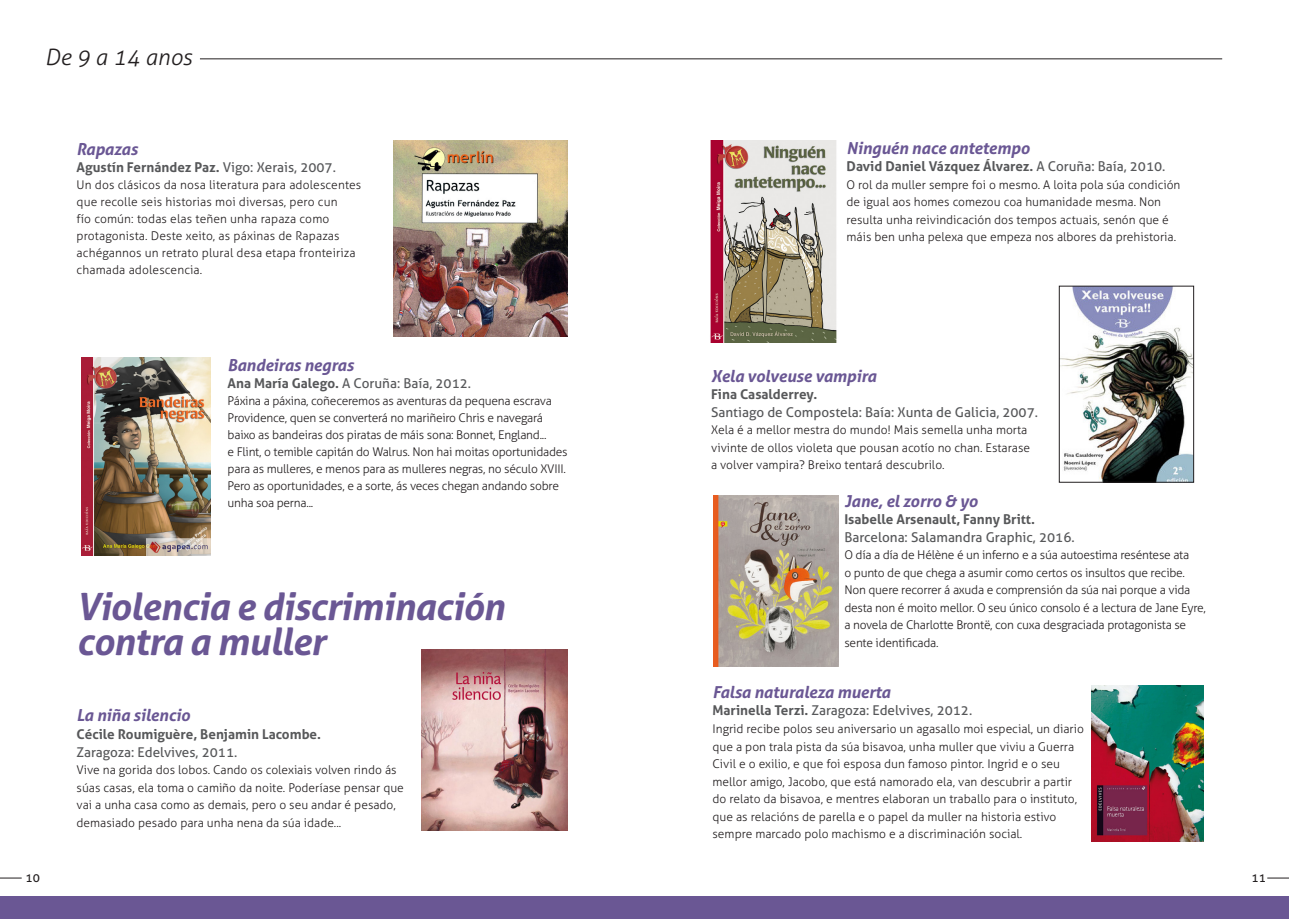
<style>
.page{position:relative;width:1289px;height:919px;background:#fff}
.page>*{position:absolute;margin:0;border:0;box-sizing:border-box;transform-origin:0 0}
.t1{font:italic 700 37.5px/34.5px "Aller";letter-spacing:-.02em;color:#6a5794}
.t2{font:italic 300 22.5px "Aller";color:#231f20}
.t3{font:italic 700 16.5px "Aller";letter-spacing:-.01em;color:#6a5794}
.t4{font:13.5px/17.5px "Aller";color:#57585a}
.t5{font:700 13.5px/17.5px "Aller";color:#57585a}
.t6{font:300 12px/17.5px "Aller";color:#231f20}
.t7{font:300 12px/17px "Aller";letter-spacing:-.02em;color:#231f20}
.t8{font:12px "Aller";color:#231f20}
.s1{font-weight:400}
.s2{font-weight:700}
</style>
<div class="page">
<svg style="left:0;top:877px;width:22px;height:1px"></svg>
<svg style="left:1267px;top:877px;width:21px;height:1px"></svg>
<div style="left:0;top:896px;width:1288px;height:22px;background:#6a5794"></div>
<hr style="left:200px;top:59px;width:1022px;height:1px;background:#231f20">
<img style="left:394px;top:140px;width:174px;height:196px">
<img style="left:82px;top:357px;width:129px;height:198px">
<img style="left:421px;top:649px;width:147px;height:181px">
<img style="left:710px;top:140px;width:127px;height:202px">
<img style="left:1061px;top:288px;width:130px;height:192px">
<div style="left:1059px;top:286px;width:134px;height:196px;border:1px solid #231f20"></div>
<img style="left:713px;top:495px;width:125px;height:171px">
<img style="left:1091px;top:685px;width:112px;height:156px">
<p class="t2" style="left:45px;top:43px;width:149px">De 9 a 14 anos</p>
<p class="t3" style="left:77px;top:139px;width:63px">Rapazas</p>
<p class="t5" style="left:77px;top:158px;width:261px">Agustín Fernández Paz. <span class="s1">Vigo: Xerais, 2007.</span></p>
<p class="t6" style="left:77px;top:176px;width:286px;line-height:17px">Un dos clásicos da nosa literatura para adolescentes que recolle seis historias moi diversas, pero cun<br>fío común: todas elas teñen unha rapaza como protagonista. Deste xeito, as páxinas de Rapazas achégannos un retrato plural desa etapa fronteiriza chamada adolescencia.</p>
<p class="t3" style="left:227px;top:355px;width:128px">Bandeiras negras</p>
<p class="t4" style="left:227px;top:375px;width:245px"><span class="s2">Ana María Galego.</span> A Coruña: Baía, 2012.</p>
<p class="t7" style="left:227px;top:392px;width:341px">Páxina a páxina, coñeceremos as aventuras da pequena escrava Providence, quen se converterá no mariñeiro Chris e navegará baixo as bandeiras dos piratas de máis sona: Bonnet, England...<br>e Flint, o temible capitán do Walrus. Non hai moitas oportunidades para as mulleres, e menos para as mulleres negras, no século XVIII.<br>Pero as oportunidades, e a sorte, ás veces chegan andando sobre unha soa perna...</p>
<p class="t1" style="left:77px;top:589px;width:430px">Violencia e discriminación contra a muller</p>
<p class="t3" style="left:77px;top:705px;width:115px">La niña silencio</p>
<p class="t5" style="left:77px;top:725px;width:246px">Cécile Roumiguère, Benjamin Lacombe.<br><span class="s1">Zaragoza: Edelvives, 2011.</span></p>
<p class="t6" style="left:77px;top:761px;width:329px">Vive na gorida dos lobos. Cando os colexiais volven rindo ás súas casas, ela toma o camiño da noite. Poderíase pensar que vai a unha casa como as demais, pero o seu andar é pesado, demasiado pesado para unha nena da súa idade...</p>
<p class="t3" style="left:846px;top:137px;width:184px">Ninguén nace antetempo</p>
<p class="t5" style="left:846px;top:157px;width:320px">David Daniel Vázquez Álvarez. <span class="s1">A Coruña: Baía, 2010.</span></p>
<p class="t6" style="left:846px;top:176px;width:335px">O rol da muller sempre foi o mesmo. A loita pola súa condición de igual aos homes comezou coa humanidade mesma. Non resulta unha reivindicación dos tempos actuais, senón que é máis ben unha pelexa que empeza nos albores da prehistoria.</p>
<p class="t3" style="left:711px;top:365px;width:167px">Xela volveuse vampira</p>
<p class="t4" style="left:711px;top:385px;width:328px"><span class="s2">Fina Casalderrey.<br></span>Santiago de Compostela: Baía: Xunta de Galicia, 2007.</p>
<p class="t6" style="left:711px;top:421px;width:320px">Xela é a mellor mestra do mundo! Mais semella unha morta vivinte de ollos violeta que pousan acotío no chan. Estarase a volver vampira? Breixo tentará descubrilo.</p>
<p class="t3" style="left:844px;top:490px;width:135px">Jane, el zorro &amp; yo</p>
<p class="t4" style="left:844px;top:510px;width:232px"><span class="s2">Isabelle Arsenault, Fanny Britt.<br></span>Barcelona: Salamandra Graphic, 2016.</p>
<p class="t7" style="left:844px;top:546px;width:363px;line-height:17.5px">O día a día de Hélène é un inferno e a súa autoestima reséntese ata<br>o punto de que chega a asumir como certos os insultos que recibe.<br>Non quere recorrer á axuda e comprensión da súa nai porque a vida desta non é moito mellor. O seu único consolo é a lectura de Jane Eyre, a novela de Charlotte Brontë, con cuxa desgraciada protagonista se sente identificada.</p>
<p class="t3" style="left:712px;top:681px;width:180px">Falsa naturaleza muerta</p>
<p class="t4" style="left:712px;top:701px;width:261px"><span class="s2">Marinella Terzi.</span> Zaragoza: Edelvives, 2012.</p>
<p class="t6" style="left:712px;top:720px;width:373px">Ingrid recibe polos seu aniversario un agasallo moi especial, un diario que a pon trala pista da súa bisavoa, unha muller que viviu a Guerra Civil e o exilio, e que foi esposa dun famoso pintor. Ingrid e o seu mellor amigo, Jacobo, que está namorado ela, van descubrir a partir do relato da bisavoa, e mentres elaboran un traballo para o instituto, que as relacións de parella e o papel da muller na historia estivo sempre marcado polo machismo e a discriminación social.</p>
<p class="t8" style="left:26px;top:870px;width:16px">10</p>
<p class="t8" style="left:1251px;top:870px;width:16px">11</p>
</div>
